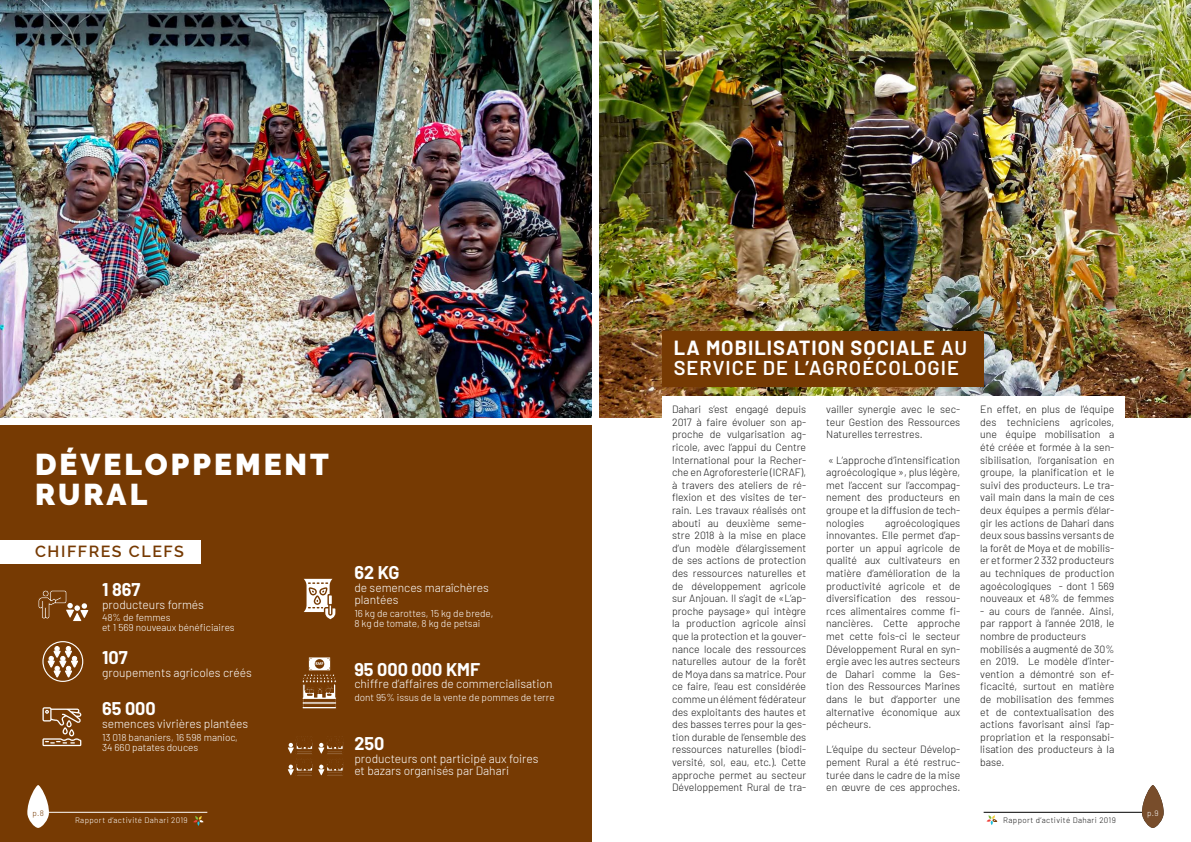
<style>
.page{position:relative;width:1191px;height:842px;background:#fff}
.page>*{position:absolute;margin:0;border:0;box-sizing:border-box;transform-origin:0 0}
.t1{font:900 30px/30px "Raleway";letter-spacing:.1em;color:#fff}
.t2{font:600 20px/20px "Barlow";letter-spacing:.05em;color:#fff}
.t3{font:700 18px "Barlow";color:#fff}
.t4{font:600 16px "Raleway";letter-spacing:.1em;color:#763a03}
.t5{font:300 12px/12px "Barlow";color:#fff}
.t6{font:300 10.5px/12.6px "Barlow";color:#1a1a1a;text-align:justify}
.t7{font:300 10px/10px "Barlow";color:#fff}
.t8{font:300 8px "Barlow";letter-spacing:.05em;color:#fff}
.t9{font:300 8px "Barlow";letter-spacing:.05em;color:#1a1a1a}
.t10{font:300 8px "Barlow";color:#763a03}
.t11{font:4.2px "A Pompadour Bold Sample";color:#fff}
.s1{font-weight:700}
</style>
<div class="page">
<svg style="left:986px;top:815px;width:11px;height:10px"></svg>
<hr style="left:983px;top:812px;width:159px;height:1px;background:#000">
<div style="left:0;top:427px;width:595px;height:415px;background:#763a03"></div>
<img style="left:0;top:0;width:1191px;height:417px">
<div style="left:0;top:425px;width:595px;height:116px;background:#763a03"></div>
<div style="left:0;top:540px;width:200px;height:23px;background:#fff"></div>
<svg style="left:48px;top:646px;width:30px;height:31px"></svg>
<div style="left:42px;top:641px;width:41px;height:41px;border:1px solid #fff;border-radius:50%"></div>
<svg style="left:38px;top:590px;width:50px;height:32px"></svg>
<svg style="left:42px;top:707px;width:39px;height:39px"></svg>
<svg style="left:304px;top:579px;width:31px;height:40px"></svg>
<svg style="left:302px;top:657px;width:35px;height:52px"></svg>
<svg style="left:288px;top:738px;width:56px;height:38px"></svg>
<svg style="left:193px;top:816px;width:11px;height:10px"></svg>
<hr style="left:48px;top:812px;width:159px;height:1px;background:#fff">
<svg style="left:27px;top:785px;width:22px;height:43px"></svg>
<div style="left:662px;top:331px;width:321px;height:56px;background:#763a03"></div>
<div style="left:662px;top:397px;width:462px;height:400px;background:#fff"></div>
<svg style="left:1141px;top:785px;width:23px;height:43px"></svg>
<div style="left:592px;top:0;width:7px;height:842px;background:#fff"></div>
<h1 class="t1" style="left:35px;top:450px;width:295px">DÉVELOPPEMENT<br>RURAL</h1>
<h3 class="t4" style="left:35px;top:542px;width:150px">CHIFFRES CLEFS</h3>
<h3 class="t3" style="left:102px;top:576px;width:40px">1 867</h3>
<p class="t5" style="left:102px;top:598px;width:103px">producteurs formés</p>
<p class="t7" style="left:102px;top:612px;width:134px">48% de femmes<br>et 1 569 nouveaux bénéficiaires</p>
<h3 class="t3" style="left:102px;top:644px;width:27px">107</h3>
<p class="t5" style="left:102px;top:666px;width:151px">groupements agricoles créés</p>
<p class="t10" style="left:32px;top:807px;width:13px">p.8</p>
<h3 class="t3" style="left:102px;top:695px;width:55px">65 000</h3>
<p class="t5" style="left:102px;top:716px;width:147px">semences vivrières plantées</p>
<p class="t7" style="left:102px;top:731px;width:137px">13 018 bananiers, 16 598 manioc,<br>34 660 patates douces</p>
<p class="t8" style="left:75px;top:814px;width:114px">Rapport d’activité Dahari 2019</p>
<p class="t11" style="left:315px;top:662px;width:10px">KMF</p>
<h3 class="t3" style="left:354px;top:559px;width:47px">62 KG</h3>
<p class="t5" style="left:354px;top:581px;width:136px">de semences maraîchères plantées</p>
<p class="t7" style="left:354px;top:608px;width:140px">16 kg de carottes, 15 kg de brede,<br>8 kg de tomate, 8 kg de petsai</p>
<h3 class="t3" style="left:354px;top:656px;width:127px">95 000 000 KMF</h3>
<p class="t5" style="left:354px;top:677px;width:200px">chiffre d’affaires de commercialisation</p>
<p class="t7" style="left:354px;top:692px;width:202px">dont 95% issus de la vente de pommes de terre</p>
<h3 class="t3" style="left:354px;top:730px;width:32px">250</h3>
<p class="t5" style="left:354px;top:751px;width:186px">producteurs ont participé aux foires et bazars organisés par Dahari</p>
<h2 class="t2" style="left:674px;top:336px;width:295px"><span class="s1">LA MOBILISATION SOCIALE</span> AU<br>SERVICE DE L’AGROÉCOLOGIE</h2>
<p class="t6" style="left:672px;top:402px;width:136px">Dahari s’est engagé depuis 2017 à faire évoluer son ap&shy;proche de vulgarisation ag&shy;ricole, avec l’appui du Centre International pour la Recher&shy;che en Agroforesterie (ICRAF), à travers des ateliers de ré&shy;flexion et des visites de ter&shy;rain. Les travaux réalisés ont abouti au deuxième seme&shy;stre 2018 à la mise en place d’un modèle d’élargissement de ses actions de protection des ressources naturelles et de développement agricole sur Anjouan. Il s’agit de «L’ap&shy;proche paysage» qui intègre la production agricole ainsi que la protection et la gouver&shy;nance locale des ressources naturelles autour de la forêt de Moya dans sa matrice. Pour ce faire, l’eau est considérée comme un élément fédérateur des exploitants des hautes et des basses terres pour la ges&shy;tion durable de l’ensemble des ressources naturelles (biodi&shy;versité, sol, eau, etc.). Cette approche permet au secteur Développement Rural de tra-</p>
<p class="t6" style="left:826px;top:402px;width:136px">vailler synergie avec le sec&shy;teur Gestion des Ressources Naturelles terrestres.</p>
<p class="t6" style="left:826px;top:453px;width:136px">« L’approche d’intensification agroécologique », plus légère, met l’accent sur l’accompag&shy;nement des producteurs en groupe et la diffusion de tech&shy;nologies</p>
<p class="t6" style="left:826px;top:516px;width:136px;text-indent:59px">agroécologiques innovantes. Elle permet d’ap&shy;porter un appui agricole de qualité aux cultivateurs en matière d’amélioration de la productivité agricole et de diversification des ressou&shy;rces alimentaires comme fi&shy;nancières. Cette approche met cette fois-ci le secteur Développement Rural en syn&shy;ergie avec les autres secteurs de Dahari comme la Ges&shy;tion des Ressources Marines dans le but d’apporter une alternative économique aux pécheurs.</p>
<p class="t6" style="left:826px;top:742px;width:136px">L’équipe du secteur Dévelop&shy;pement Rural a été restruc&shy;turée dans le cadre de la mise en œuvre de ces approches.</p>
<p class="t6" style="left:980px;top:402px;width:136px">En effet, en plus de l’équipe des techniciens agricoles, une équipe mobilisation a été créée et formée à la sen&shy;sibilisation, l’organisation en groupe, la planification et le suivi des producteurs. Le tra&shy;vail main dans la main de ces deux équipes a permis d’élar&shy;gir les actions de Dahari dans deux sous bassins versants de la forêt de Moya et de mobilis&shy;er et former 2 332 producteurs au techniques de production agoécologiques - dont 1 569 nouveaux et 48% de femmes</p>
<p class="t6" style="left:980px;top:604px;width:136px;text-align:left">- au cours de l’année. Ainsi, par rapport à l’année 2018, le nombre de producteurs mobilisés a augmenté de 30% en 2019. Le modèle d’inter&shy;vention a démontré son ef&shy;ficacité, surtout en matière de mobilisation des femmes et de contextualisation des actions favorisant ainsi l’ap&shy;propriation et la responsabi&shy;lisation des producteurs à la base.</p>
<p class="t9" style="left:1003px;top:814px;width:114px">Rapport d’activité Dahari 2019</p>
<p class="t8" style="left:1147px;top:807px;width:13px">p.9</p>
</div>
